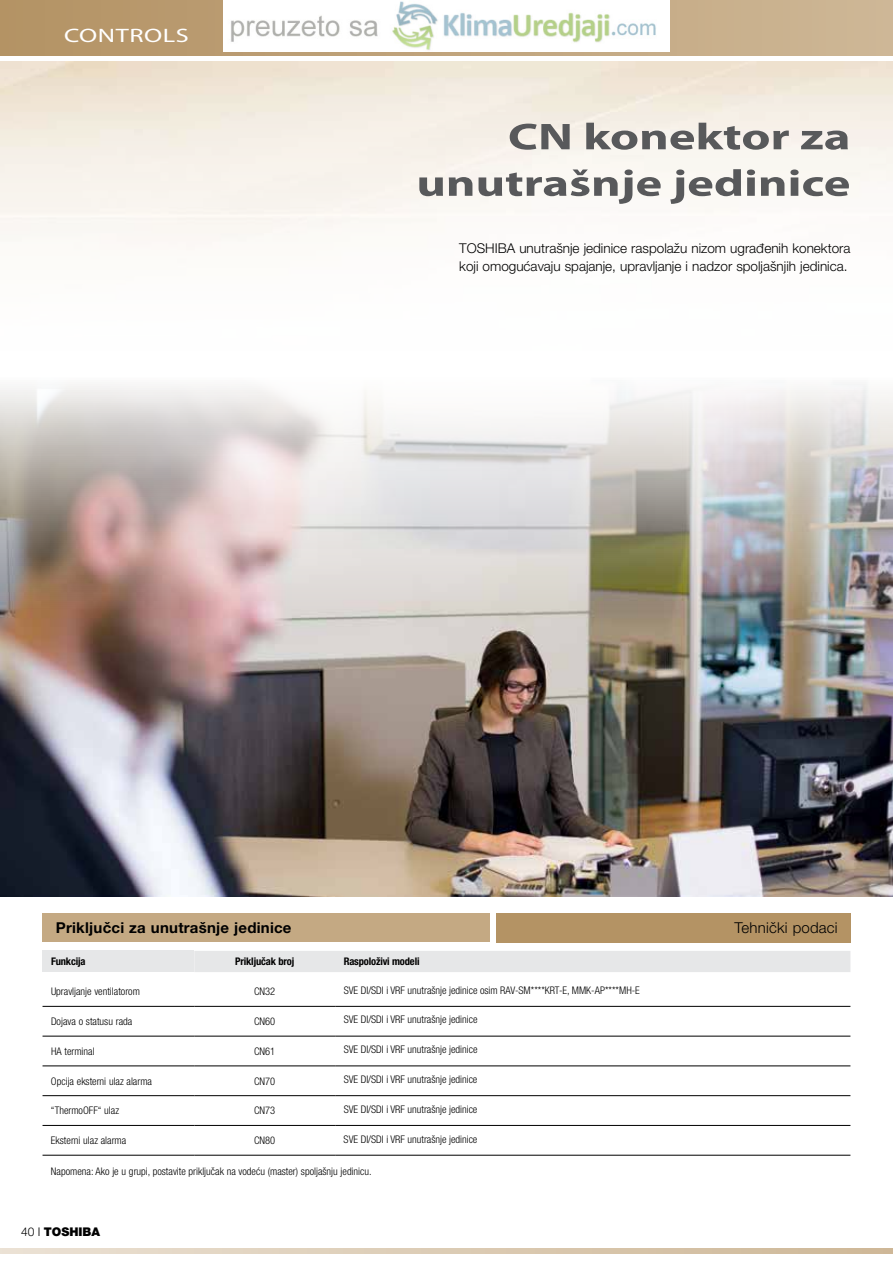
<style>
.page{position:relative;width:893px;height:1263px;background:#fff}
.page>*{position:absolute;margin:0;border:0;box-sizing:border-box;transform-origin:0 0}
.t1{font:700 37.5px/46.5px "Myriad Pro";color:#58595b;text-align:right;scale:1.35 1}
.t2{font:19.5px "Myriad Pro";letter-spacing:.02em;color:#fff;scale:1.35 1}
.t3{font:700 15px "Helvetica Neue LT Pro";letter-spacing:.015em;color:#000}
.t4{font:300 15px "Helvetica Neue LT Pro";letter-spacing:.015em;color:#000}
.t5{font:300 13.5px/18px "Helvetica Neue LT Pro";color:#000}
.t6{font:900 12px "Helvetica Neue LT Pro";color:#000}
.t7{font:300 condensed 10.5px "Helvetica Neue LT Pro";color:#000}
.t8{font:700 condensed 10.5px "Helvetica Neue LT Pro";letter-spacing:-.015em;color:#000}
.s1{font-weight:300}
</style>
<div class="page">
<img style="left:0;top:384px;width:893px;height:512px">
<div style="left:496px;top:913px;width:354px;height:30px;background:#b49364"></div>
<div style="left:43px;top:913px;width:447px;height:29px;background:#c4a983"></div>
<div style="left:43px;top:951px;width:151px;height:21px;background:#e6e7e8"></div>
<div style="left:194px;top:951px;width:656px;height:21px;background:#e6e7e8"></div>
<hr style="left:43px;top:1006px;width:151px;height:1px;background:#000">
<hr style="left:194px;top:1006px;width:141px;height:1px;background:#000">
<hr style="left:335px;top:1006px;width:515px;height:1px;background:#000">
<hr style="left:43px;top:1036px;width:151px;height:1px;background:#000">
<hr style="left:194px;top:1036px;width:141px;height:1px;background:#000">
<hr style="left:335px;top:1036px;width:515px;height:1px;background:#000">
<hr style="left:43px;top:1066px;width:151px;height:1px;background:#000">
<hr style="left:194px;top:1066px;width:141px;height:1px;background:#000">
<hr style="left:335px;top:1066px;width:515px;height:1px;background:#000">
<hr style="left:43px;top:1095px;width:151px;height:1px;background:#000">
<hr style="left:194px;top:1095px;width:141px;height:1px;background:#000">
<hr style="left:335px;top:1095px;width:515px;height:1px;background:#000">
<hr style="left:43px;top:1125px;width:151px;height:1px;background:#000">
<hr style="left:194px;top:1125px;width:141px;height:1px;background:#000">
<hr style="left:335px;top:1125px;width:515px;height:1px;background:#000">
<hr style="left:43px;top:1155px;width:151px;height:1px;background:#000">
<hr style="left:194px;top:1155px;width:141px;height:1px;background:#000">
<hr style="left:335px;top:1155px;width:515px;height:1px;background:#000">
<div style="left:0;top:0;width:893px;height:55px;background:linear-gradient(to right,#b39264,#ceb796)"></div>
<svg style="left:0;top:1249px;width:893px;height:4px;background:#dccbb4"></svg>
<img style="left:223px;top:0;width:447px;height:51px">
<h2 class="t2" style="left:64px;top:24px;width:94px">CONTROLS</h2>
<h1 class="t1" style="left:416px;top:112px;width:323px">CN konektor za unutrašnje jedinice</h1>
<p class="t5" style="left:459px;top:239px;width:393px">TOSHIBA unutrašnje jedinice raspolažu nizom ugrađenih konektora koji omogućavaju spajanje, upravljanje i nadzor spoljašnjih jedinica.</p>
<h3 class="t3" style="left:56px;top:918px;width:237px">Priključci za unutrašnje jedinice</h3>
<h3 class="t4" style="left:735px;top:919px;width:105px">Tehnički podaci</h3>
<p class="t8" style="left:51px;top:955px;width:36px">Funkcija</p>
<p class="t8" style="left:235px;top:955px;width:61px">Priključak broj</p>
<p class="t8" style="left:344px;top:955px;width:77px">Raspoloživi modeli</p>
<p class="t7" style="left:51px;top:985px;width:90px">Upravljanje ventilatorom</p>
<p class="t7" style="left:254px;top:985px;width:23px">CN32</p>
<p class="t7" style="left:344px;top:984px;width:298px">SVE DI/SDI i VRF unutrašnje jedinice osim RAV-SM****KRT-E, MMK-AP****MH-E</p>
<p class="t7" style="left:51px;top:1015px;width:83px">Dojava o statusu rada</p>
<p class="t7" style="left:254px;top:1015px;width:23px">CN60</p>
<p class="t7" style="left:344px;top:1014px;width:135px">SVE DI/SDI i VRF unutrašnje jedinice</p>
<p class="t7" style="left:51px;top:1045px;width:45px">HA terminal</p>
<p class="t7" style="left:254px;top:1045px;width:23px">CN61</p>
<p class="t7" style="left:344px;top:1043px;width:135px">SVE DI/SDI i VRF unutrašnje jedinice</p>
<p class="t7" style="left:51px;top:1075px;width:103px">Opcija eksterni ulaz alarma</p>
<p class="t7" style="left:254px;top:1075px;width:23px">CN70</p>
<p class="t7" style="left:344px;top:1073px;width:135px">SVE DI/SDI i VRF unutrašnje jedinice</p>
<p class="t7" style="left:51px;top:1104px;width:70px">“ThermoOFF“ ulaz</p>
<p class="t7" style="left:254px;top:1104px;width:23px">CN73</p>
<p class="t7" style="left:344px;top:1103px;width:135px">SVE DI/SDI i VRF unutrašnje jedinice</p>
<p class="t7" style="left:51px;top:1134px;width:77px">Eksterni ulaz alarma</p>
<p class="t7" style="left:254px;top:1134px;width:23px">CN80</p>
<p class="t7" style="left:344px;top:1133px;width:135px">SVE DI/SDI i VRF unutrašnje jedinice</p>
<p class="t7" style="left:51px;top:1166px;width:322px">Napomena: Ako je u grupi, postavite priključak na vodeću (master) spoljašnju jedinicu.</p>
<p class="t6" style="left:21px;top:1225px;width:80px"><span class="s1">40 I</span> TOSHIBA</p>
</div>
